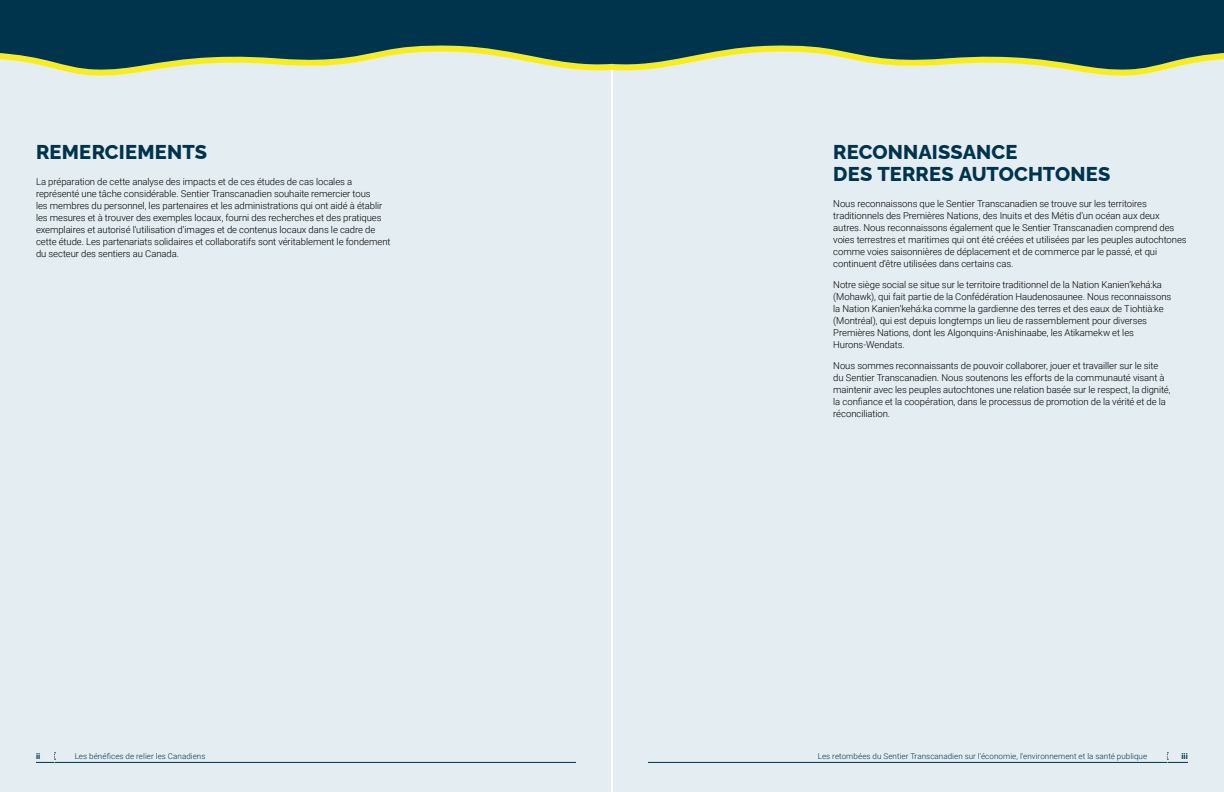
<style>
.page{position:relative;width:1224px;height:792px;background:#fff}
.page>*{position:absolute;margin:0;border:0;box-sizing:border-box;transform-origin:0 0}
.t1{font:800 20px/22px "Raleway";letter-spacing:.005em;color:#00344d}
.t2{font:300 9.5px/12px "Roboto";letter-spacing:-.005em;color:#000}
.t3{font:300 8px "Roboto";letter-spacing:.01em;color:#00344d}
.t4{font:700 8px "Roboto";color:#00344d}
</style>
<div class="page">
<div style="left:0;top:0;width:611px;height:792px;background:#e4edf1"></div>
<div style="left:613px;top:0;width:611px;height:792px;background:#e4edf1"></div>
<div style="left:0;top:0;width:611px;height:45px;background:#00344d"></div>
<div style="left:611px;top:0;width:613px;height:45px;background:#00344d"></div>
<svg style="left:0;top:45px;width:1224px;height:31px"></svg>
<hr style="left:648px;top:762px;width:519px;height:1px;background:#00344d">
<svg style="left:1167px;top:753px;width:21px;height:10px"></svg>
<hr style="left:55px;top:762px;width:521px;height:1px;background:#00344d">
<svg style="left:36px;top:753px;width:20px;height:10px"></svg>
<h1 class="t1" style="left:36px;top:139px;width:173px">REMERCIEMENTS</h1>
<p class="t2" style="left:36px;top:175px;width:356px">La préparation de cette analyse des impacts et de ces études de cas locales a représenté une tâche considérable. Sentier Transcanadien souhaite remercier tous<br>les membres du personnel, les partenaires et les administrations qui ont aidé à établir les mesures et à trouver des exemples locaux, fourni des recherches et des pratiques exemplaires et autorisé l’utilisation d’images et de contenus locaux dans le cadre de cette étude. Les partenariats solidaires et collaboratifs sont véritablement le fondement du secteur des sentiers au Canada.</p>
<h1 class="t1" style="left:833px;top:139px;width:279px">RECONNAISSANCE<br>DES TERRES AUTOCHTONES</h1>
<p class="t2" style="left:833px;top:197px;width:355px">Nous reconnaissons que le Sentier Transcanadien se trouve sur les territoires traditionnels des Premières Nations, des Inuits et des Métis d’un océan aux deux autres. Nous reconnaissons également que le Sentier Transcanadien comprend des voies terrestres et maritimes qui ont été créées et utilisées par les peuples autochtones comme voies saisonnières de déplacement et de commerce par le passé, et qui continuent d’être utilisées dans certains cas.</p>
<p class="t2" style="left:833px;top:278px;width:340px">Notre siège social se situe sur le territoire traditionnel de la Nation Kanien’kehá:ka (Mohawk), qui fait partie de la Confédération Haudenosaunee. Nous reconnaissons la Nation Kanien’kehá:ka comme la gardienne des terres et des eaux de Tiohtià:ke (Montréal), qui est depuis longtemps un lieu de rassemblement pour diverses Premières Nations, dont les Algonquins-Anishinaabe, les Atikamekw et les Hurons-Wendats.</p>
<p class="t2" style="left:833px;top:359px;width:339px">Nous sommes reconnaissants de pouvoir collaborer, jouer et travailler sur le site du Sentier Transcanadien. Nous soutenons les efforts de la communauté visant à maintenir avec les peuples autochtones une relation basée sur le respect, la dignité, la confiance et la coopération, dans le processus de promotion de la vérité et de la réconciliation.</p>
<p class="t4" style="left:36px;top:751px;width:6px">ii</p>
<p class="t3" style="left:75px;top:751px;width:132px">Les bénéfices de relier les Canadiens</p>
<p class="t3" style="left:818px;top:751px;width:331px">Les retombées du Sentier Transcanadien sur l'économie, l'environnement et la santé publique</p>
<p class="t4" style="left:1181px;top:751px;width:8px">iii</p>
</div>
